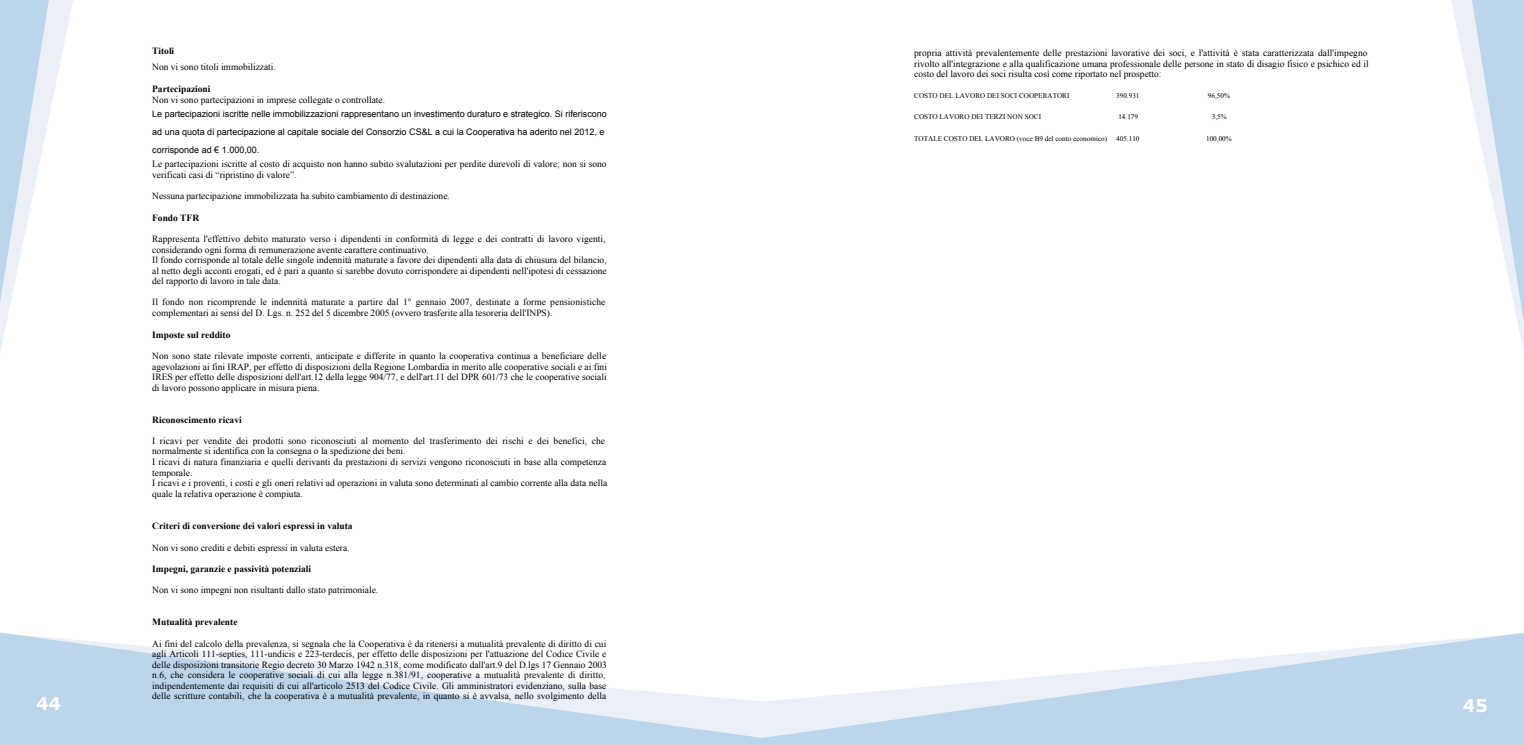
<style>
.page{position:relative;width:1524px;height:745px;background:#fff}
.page>*{position:absolute;margin:0;border:0;box-sizing:border-box;transform-origin:0 0}
.t1{font:700 17.5px "Verdana";color:#fff}
.t2{font:9.5px/10.6px "Times New Roman";color:#000}
.t3{font:700 9.5px "Times New Roman";color:#000}
.t4{font:9px/18px "Arial";color:#000}
.t5{font:7.25px "Times New Roman";color:#000}
</style>
<div class="page">
<svg style="left:87px;top:641px;width:675px;height:103px;fill:#bcd5eb"></svg>
<svg style="left:762px;top:641px;width:675px;height:103px;fill:#bcd5eb"></svg>
<svg style="left:60px;top:0;width:27px;height:744px"></svg>
<svg style="left:1437px;top:0;width:23px;height:744px"></svg>
<svg style="left:1460px;top:0;width:64px;height:744px"></svg>
<svg style="left:0;top:0;width:60px;height:744px"></svg>
<p class="t3" style="left:152px;top:45px;width:24px">Titoli</p>
<p class="t2" style="left:914px;top:47px;width:456px;text-align:justify">propria attività prevalentemente delle prestazioni lavorative dei soci, e l'attività è stata caratterizzata dall'impegno rivolto all'integrazione e alla qualificazione umana professionale delle persone in stato di disagio fisico e psichico ed il costo del lavoro dei soci risulta così come riportato nel prospetto:</p>
<p class="t5" style="left:914px;top:91px;width:157px">COSTO DEL LAVORO DEI SOCI COOPERATORI</p>
<p class="t5" style="left:1116px;top:91px;width:25px">390.931</p>
<p class="t5" style="left:1208px;top:91px;width:24px">96,50%</p>
<p class="t5" style="left:914px;top:112px;width:128px">COSTO LAVORO DEI TERZI NON SOCI</p>
<p class="t5" style="left:1118px;top:112px;width:21px">14.179</p>
<p class="t5" style="left:1212px;top:112px;width:16px">3,5%</p>
<p class="t5" style="left:914px;top:133px;width:227px">TOTALE COSTO DEL LAVORO (voce B9 del conto economico) 405.110</p>
<p class="t5" style="left:1206px;top:133px;width:27px">100,00%</p>
<p class="t2" style="left:152px;top:62px;width:125px">Non vi sono titoli immobilizzati.</p>
<p class="t3" style="left:152px;top:82px;width:60px">Partecipazioni</p>
<p class="t2" style="left:152px;top:94px;width:234px">Non vi sono partecipazioni in imprese collegate o controllate.</p>
<p class="t4" style="left:152px;top:105px;width:456px">Le partecipazioni iscritte nelle immobilizzazioni rappresentano un investimento duraturo e strategico. Si riferiscono ad una quota di partecipazione al capitale sociale del Consorzio CS&amp;L a cui la Cooperativa ha aderito nel 2012, e corrisponde ad € 1.000,00.</p>
<p class="t2" style="left:152px;top:158px;width:456px">Le partecipazioni iscritte al costo di acquisto non hanno subito svalutazioni per perdite durevoli di valore; non si sono verificati casi di “ripristino di valore”.</p>
<p class="t2" style="left:152px;top:190px;width:299px">Nessuna partecipazione immobilizzata ha subito cambiamento di destinazione.</p>
<p class="t3" style="left:152px;top:211px;width:48px">Fondo TFR</p>
<p class="t2" style="left:152px;top:233px;width:456px">Rappresenta l'effettivo debito maturato verso i dipendenti in conformità di legge e dei contratti di lavoro vigenti, considerando ogni forma di remunerazione avente carattere continuativo.<br>Il fondo corrisponde al totale delle singole indennità maturate a favore dei dipendenti alla data di chiusura del bilancio, al netto degli acconti erogati, ed è pari a quanto si sarebbe dovuto corrispondere ai dipendenti nell'ipotesi di cessazione del rapporto di lavoro in tale data.</p>
<p class="t2" style="left:152px;top:296px;width:455px">Il fondo non ricomprende le indennità maturate a partire dal 1° gennaio 2007, destinate a forme pensionistiche complementari ai sensi del D. Lgs. n. 252 del 5 dicembre 2005 (ovvero trasferite alla tesoreria dell'INPS).</p>
<p class="t3" style="left:152px;top:328px;width:80px">Imposte sul reddito</p>
<p class="t2" style="left:152px;top:350px;width:456px;text-align:justify">Non sono state rilevate imposte correnti, anticipate e differite in quanto la cooperativa continua a beneficiare delle agevolazioni ai fini IRAP, per effetto di disposizioni della Regione Lombardia in merito alle cooperative sociali e ai fini IRES per effetto delle disposizioni dell'art.12 della legge 904/77, e dell'art.11 del DPR 601/73 che le cooperative sociali di lavoro possono applicare in misura piena.</p>
<p class="t3" style="left:152px;top:413px;width:91px">Riconoscimento ricavi</p>
<p class="t2" style="left:152px;top:435px;width:456px">I ricavi per vendite dei prodotti sono riconosciuti al momento del trasferimento dei rischi e dei benefici, che normalmente si identifica con la consegna o la spedizione dei beni.<br>I ricavi di natura finanziaria e quelli derivanti da prestazioni di servizi vengono riconosciuti in base alla competenza temporale.<br>I ricavi e i proventi, i costi e gli oneri relativi ad operazioni in valuta sono determinati al cambio corrente alla data nella quale la relativa operazione è compiuta.</p>
<p class="t3" style="left:152px;top:519px;width:202px">Criteri di conversione dei valori espressi in valuta</p>
<p class="t2" style="left:152px;top:541px;width:199px">Non vi sono crediti e debiti espressi in valuta estera.</p>
<p class="t3" style="left:152px;top:562px;width:160px">Impegni, garanzie e passività potenziali</p>
<p class="t2" style="left:152px;top:584px;width:228px">Non vi sono impegni non risultanti dallo stato patrimoniale.</p>
<p class="t3" style="left:152px;top:615px;width:87px">Mutualità prevalente</p>
<p class="t2" style="left:152px;top:637px;width:456px">Ai fini del calcolo della prevalenza, si segnala che la Cooperativa è da ritenersi a mutualità prevalente di diritto di cui agli Articoli 111-septies, 111-undicis e 223-terdecis, per effetto delle disposizioni per l'attuazione del Codice Civile e delle disposizioni transitorie Regio decreto 30 Marzo 1942 n.318, come modificato dall'art.9 del D.lgs 17 Gennaio 2003 n.6, che considera le cooperative sociali di cui alla legge n.381/91, cooperative a mutualità prevalente di diritto, indipendentemente dai requisiti di cui all'articolo 2513 del Codice Civile. Gli amministratori evidenziano, sulla base delle scritture contabili, che la cooperativa è a mutualità prevalente, in quanto si è avvalsa, nello svolgimento della</p>
<h1 class="t1" style="left:36px;top:691px;width:26px">44</h1>
<h1 class="t1" style="left:1463px;top:692px;width:26px">45</h1>
</div>
